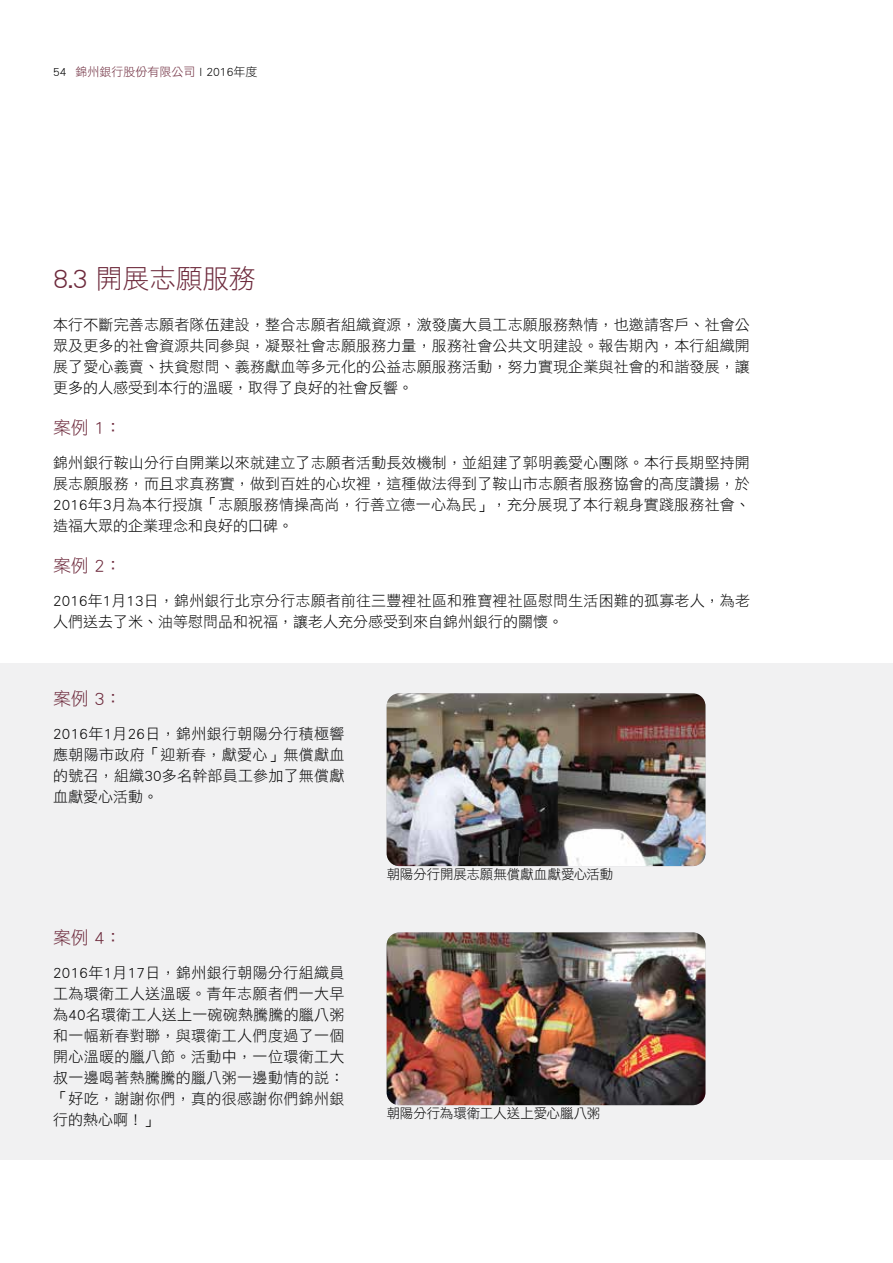
<style>
.page{position:relative;width:893px;height:1263px;background:#fff}
.page>*{position:absolute;margin:0;border:0;box-sizing:border-box;transform-origin:0 0}
.t1{font:27px "DF Li Hei Std W3";letter-spacing:-.015em;color:#6d2a3c}
.t2{font:18px "DF Li Hei Std W3";letter-spacing:-.015em;color:#6d2a3c}
.t3{font:15px/21px "DF Li Hei Std W3";letter-spacing:.01em;color:#000;text-align:justify}
.t4{font:13.5px "DF Li Hei Std W3";letter-spacing:-.01em;color:#000}
.t5{font:12px "DF Li Hei Std W3";color:#6d2a3c}
.s1{color:#000}
</style>
<div class="page">
<div style="left:0;top:663px;width:893px;height:497px;background:#f1f1f2"></div>
<img style="left:387px;top:693px;width:318px;height:173px">
<img style="left:387px;top:932px;width:318px;height:173px">
<p class="t5" style="left:53px;top:65px;width:206px"><span class="s1">54</span> 錦州銀行股份有限公司 <span class="s1">| 2016年度</span></p>
<h1 class="t1" style="left:53px;top:264px;width:204px">8.3 開展志願服務</h1>
<p class="t3" style="left:53px;top:314px;width:698px">本行不斷完善志願者隊伍建設，整合志願者組織資源，激發廣大員工志願服務熱情，也邀請客戶、社會公眾及更多的社會資源共同參與，凝聚社會志願服務力量，服務社會公共文明建設。報告期內，本行組織開展了愛心義賣、扶貧慰問、義務獻血等多元化的公益志願服務活動，努力實現企業與社會的和諧發展，讓更多的人感受到本行的溫暖，取得了良好的社會反響。</p>
<p class="t2" style="left:53px;top:418px;width:71px">案例 1：</p>
<p class="t3" style="left:53px;top:452px;width:698px">錦州銀行鞍山分行自開業以來就建立了志願者活動長效機制，並組建了郭明義愛心團隊。本行長期堅持開展志願服務，而且求真務實，做到百姓的心坎裡，這種做法得到了鞍山市志願者服務協會的高度讚揚，於2016年3月為本行授旗「志願服務情操高尚，行善立德一心為民」，充分展現了本行親身實踐服務社會、造福大眾的企業理念和良好的口碑。</p>
<p class="t2" style="left:53px;top:556px;width:71px">案例 2：</p>
<p class="t3" style="left:53px;top:589px;width:698px">2016年1月13日，錦州銀行北京分行志願者前往三豐裡社區和雅寶裡社區慰問生活困難的孤寡老人，為老人們送去了米、油等慰問品和祝福，讓老人充分感受到來自錦州銀行的關懷。</p>
<p class="t2" style="left:53px;top:689px;width:71px">案例 3：</p>
<p class="t3" style="left:53px;top:723px;width:293px">2016年1月26日，錦州銀行朝陽分行積極響應朝陽市政府「迎新春，獻愛心」無償獻血的號召，組織30多名幹部員工參加了無償獻血獻愛心活動。</p>
<p class="t2" style="left:53px;top:928px;width:71px">案例 4：</p>
<p class="t3" style="left:53px;top:962px;width:293px">2016年1月17日，錦州銀行朝陽分行組織員工為環衛工人送溫暖。青年志願者們一大早為40名環衛工人送上一碗碗熱騰騰的臘八粥和一幅新春對聯，與環衛工人們度過了一個開心溫暖的臘八節。活動中，一位環衛工大叔一邊喝著熱騰騰的臘八粥一邊動情的說：「好吃，謝謝你們，真的很感謝你們錦州銀行的熱心啊！」</p>
<p class="t4" style="left:387px;top:867px;width:228px">朝陽分行開展志願無償獻血獻愛心活動</p>
<p class="t4" style="left:387px;top:1106px;width:215px">朝陽分行為環衛工人送上愛心臘八粥</p>
</div>
